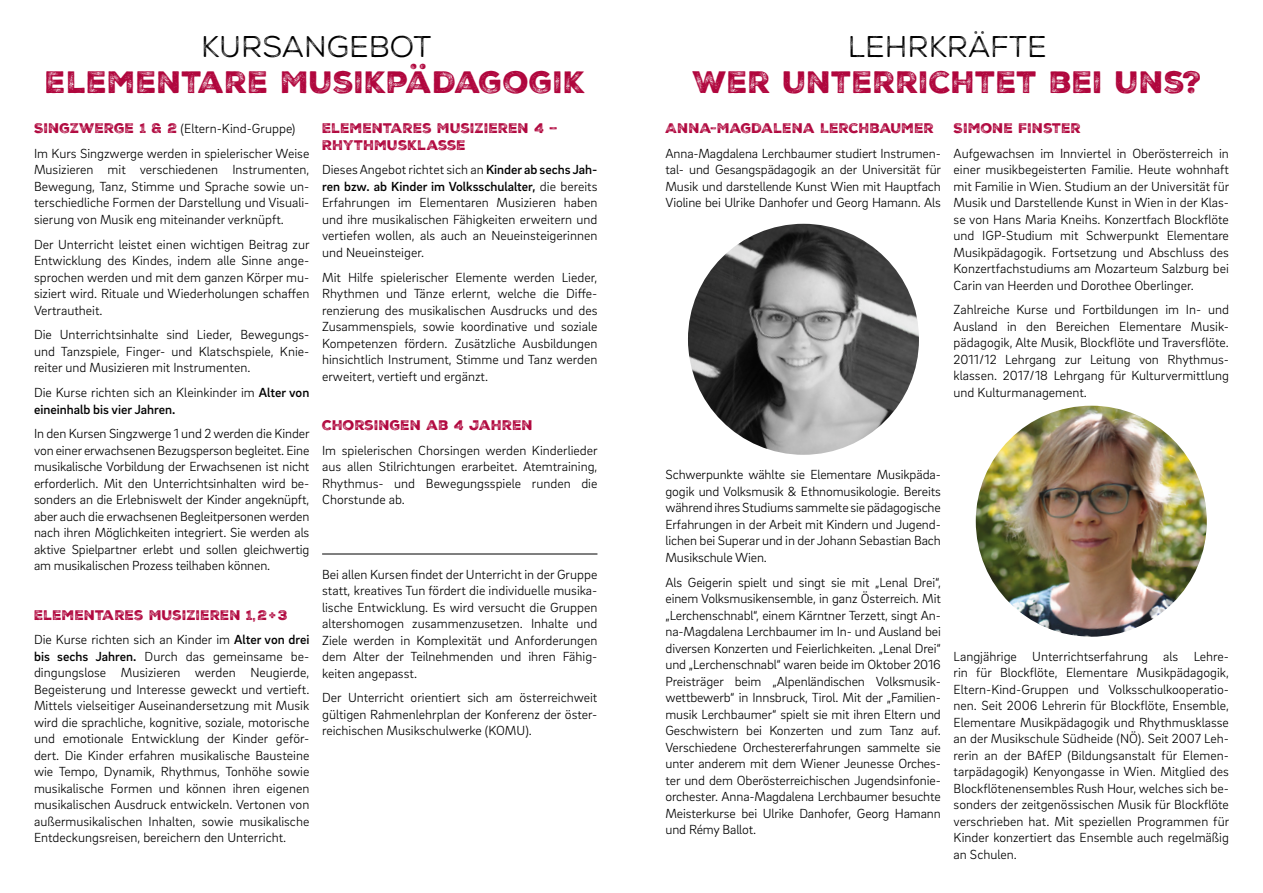
<style>
.page{position:relative;width:1263px;height:893px;background:#fff}
.page>*{position:absolute;margin:0;border:0;box-sizing:border-box;transform-origin:0 0}
.t1{font:30px "Nexa Rust Sans Black 03";color:#b0063d}
.t2{font:30px "Nexa Rust Sans Book 03";color:#000}
.t3{font:300 13.5px/16.5px "Brix Sans";color:#000;text-align:justify}
.t4{font:13.5px/16.5px "Nexa Rust Sans Black 03";color:#b0063d}
.s1{font-family:"Nexa Rust Sans Black 03";font-weight:400;color:#b0063d}
.s2{font-weight:500}
</style>
<div class="page">
<hr style="left:322px;top:554px;width:275px;height:1px;background:#000">
<img style="left:688px;top:224px;width:231px;height:231px;border-radius:115px">
<img style="left:976px;top:406px;width:231px;height:231px;border-radius:115px">
<h1 class="t2" style="left:201px;top:29px;width:232px">KURSANGEBOT</h1>
<h1 class="t1" style="left:46px;top:61px;width:541px">ELEMENTARE MUSIKPÄDAGOGIK</h1>
<p class="t3" style="left:34px;top:116px;width:277px;line-height:24.8px"><span class="s1">SINGZWERGE 1 &amp; 2</span> (Eltern-Kind-Gruppe)<br>Im Kurs Singzwerge werden in spielerischer Weise</p>
<p class="t3" style="left:34px;top:161px;width:277px">Musizieren mit verschiedenen Instrumenten, Bewegung, Tanz, Stimme und Sprache sowie un&shy;terschiedliche Formen der Darstellung und Visuali&shy;sierung von Musik eng miteinander verknüpft.</p>
<p class="t3" style="left:34px;top:235px;width:277px">Der Unterricht leistet einen wichtigen Beitrag zur Entwicklung des Kindes, indem alle Sinne ange&shy;sprochen werden und mit dem ganzen Körper mu&shy;siziert wird. Rituale und Wiederholungen schaffen Vertrautheit.</p>
<p class="t3" style="left:34px;top:326px;width:277px;text-align:left">Die Unterrichtsinhalte sind Lieder, Bewegungs&shy;und Tanzspiele, Finger- und Klatschspiele, Knie&shy;reiter und Musizieren mit Instrumenten.</p>
<p class="t3" style="left:34px;top:384px;width:277px">Die Kurse richten sich an Kleinkinder im <span class="s2">Alter von eineinhalb bis vier Jahren.</span></p>
<p class="t3" style="left:34px;top:425px;width:277px">In den Kursen Singzwerge 1 und 2 werden die Kinder von einer erwachsenen Bezugsperson begleitet. Eine musikalische Vorbildung der Erwachsenen ist nicht erforderlich. Mit den Unterrichtsinhalten wird be&shy;sonders an die Erlebniswelt der Kinder angeknüpft, aber auch die erwachsenen Begleitpersonen werden nach ihren Möglichkeiten integriert. Sie werden als aktive Spielpartner erlebt und sollen gleichwertig am musikalischen Prozess teilhaben können.</p>
<p class="t4" style="left:34px;top:607px;width:255px">ELEMENTARES MUSIZIEREN 1,2+3</p>
<p class="t3" style="left:34px;top:631px;width:277px">Die Kurse richten sich an Kinder im <span class="s2">Alter von drei bis sechs Jahren.</span> Durch das gemeinsame be&shy;dingungslose Musizieren werden Neugierde, Begeisterung und Interesse geweckt und vertieft.<br>Mittels vielseitiger Auseinandersetzung mit Musik wird die sprachliche, kognitive, soziale, motorische und emotionale Entwicklung der Kinder geför&shy;dert. Die Kinder erfahren musikalische Bausteine wie Tempo, Dynamik, Rhythmus, Tonhöhe sowie musikalische Formen und können ihren eigenen musikalischen Ausdruck entwickeln. Vertonen von außermusikalischen Inhalten, sowie musikalische Entdeckungsreisen, bereichern den Unterricht.</p>
<p class="t4" style="left:322px;top:120px;width:237px">ELEMENTARES MUSIZIEREN 4 –<br>RHYTHMUSKLASSE</p>
<p class="t3" style="left:322px;top:161px;width:277px">Dieses Angebot richtet sich an <span class="s2">Kinder ab sechs Jah&shy;ren bzw. ab Kinder im Volksschulalter,</span> die bereits Erfahrungen im Elementaren Musizieren haben und ihre musikalischen Fähigkeiten erweitern und vertiefen wollen, als auch an Neueinsteigerinnen und Neueinsteiger.</p>
<p class="t3" style="left:322px;top:268px;width:277px">Mit Hilfe spielerischer Elemente werden Lieder, Rhythmen und Tänze erlernt, welche die Diffe&shy;renzierung des musikalischen Ausdrucks und des Zusammenspiels, sowie koordinative und soziale Kompetenzen fördern. Zusätzliche Ausbildungen hinsichtlich Instrument, Stimme und Tanz werden erweitert, vertieft und ergänzt.</p>
<p class="t4" style="left:322px;top:417px;width:212px">CHORSINGEN AB 4 JAHREN</p>
<p class="t3" style="left:322px;top:441px;width:277px">Im spielerischen Chorsingen werden Kinderlieder aus allen Stilrichtungen erarbeitet. Atemtraining, Rhythmus- und Bewegungsspiele runden die Chorstunde ab.</p>
<p class="t3" style="left:322px;top:565px;width:277px;text-align:left">Bei allen Kursen findet der Unterricht in der Gruppe statt, kreatives Tun fördert die individuelle musika&shy;lische Entwicklung. Es wird versucht die Gruppen altershomogen zusammenzusetzen. Inhalte und Ziele werden in Komplexität und Anforderungen dem Alter der Teilnehmenden und ihren Fähig&shy;keiten angepasst.</p>
<p class="t3" style="left:322px;top:689px;width:277px">Der Unterricht orientiert sich am österreichweit gültigen Rahmenlehrplan der Konferenz der öster&shy;reichischen Musikschulwerke (KOMU).</p>
<h1 class="t2" style="left:848px;top:29px;width:200px">LEHRKRÄFTE</h1>
<h1 class="t1" style="left:693px;top:61px;width:511px">WER UNTERRICHTET BEI UNS?</h1>
<p class="t4" style="left:665px;top:120px;width:270px">ANNA-MAGDALENA LERCHBAUMER</p>
<p class="t3" style="left:665px;top:144px;width:277px">Anna-Magdalena Lerchbaumer studiert Instrumen&shy;tal- und Gesangspädagogik an der Universität für Musik und darstellende Kunst Wien mit Hauptfach Violine bei Ulrike Danhofer und Georg Hamann. Als</p>
<p class="t4" style="left:954px;top:120px;width:129px">SIMONE FINSTER</p>
<p class="t3" style="left:954px;top:144px;width:277px">Aufgewachsen im Innviertel in Oberösterreich in einer musikbegeisterten Familie. Heute wohnhaft mit Familie in Wien. Studium an der Universität für Musik und Darstellende Kunst in Wien in der Klas&shy;se von Hans Maria Kneihs. Konzertfach Blockflöte und IGP-Studium mit Schwerpunkt Elementare Musikpädagogik. Fortsetzung und Abschluss des Konzertfachstudiums am Mozarteum Salzburg bei Carin van Heerden und Dorothee Oberlinger.</p>
<p class="t3" style="left:954px;top:301px;width:277px;text-align:left">Zahlreiche Kurse und Fortbildungen im In- und Ausland in den Bereichen Elementare Musik&shy;pädagogik, Alte Musik, Blockflöte und Traversflöte.<br>2011/12 Lehrgang zur Leitung von Rhythmus&shy;klassen. 2017/18 Lehrgang für Kulturvermittlung und Kulturmanagement.</p>
<p class="t3" style="left:665px;top:466px;width:277px">Schwerpunkte wählte sie Elementare Musikpäda&shy;gogik und Volksmusik &amp; Ethnomusikologie. Bereits während ihres Studiums sammelte sie pädagogische Erfahrungen in der Arbeit mit Kindern und Jugend&shy;lichen bei Superar und in der Johann Sebastian Bach Musikschule Wien.</p>
<p class="t3" style="left:665px;top:573px;width:277px;text-align:left">Als Geigerin spielt und singt sie mit „Lenal Drei“, einem Volksmusikensemble, in ganz Österreich. Mit „Lerchenschnabl“, einem Kärntner Terzett, singt An&shy;na-Magdalena Lerchbaumer im In- und Ausland bei diversen Konzerten und Feierlichkeiten. „Lenal Drei“ und „Lerchenschnabl“ waren beide im Oktober 2016<br>Preisträger beim „Alpenländischen Volksmusik&shy;wettbewerb“ in Innsbruck, Tirol. Mit der „Familien&shy;musik Lerchbaumer“ spielt sie mit ihren Eltern und Geschwistern bei Konzerten und zum Tanz auf.<br>Verschiedene Orchestererfahrungen sammelte sie unter anderem mit dem Wiener Jeunesse Orches&shy;ter und dem Oberösterreichischen Jugendsinfonie&shy;orchester. Anna-Magdalena Lerchbaumer besuchte Meisterkurse bei Ulrike Danhofer, Georg Hamann und Rémy Ballot.</p>
<p class="t3" style="left:954px;top:648px;width:277px">Langjährige Unterrichtserfahrung als Lehre&shy;rin für Blockflöte, Elementare Musikpädagogik, Eltern-Kind-Gruppen und Volksschulkooperatio&shy;nen. Seit 2006 Lehrerin für Blockflöte, Ensemble, Elementare Musikpädagogik und Rhythmusklasse an der Musikschule Südheide (NÖ). Seit 2007 Leh&shy;rerin an der BAfEP (Bildungsanstalt für Elemen&shy;tarpädagogik) Kenyongasse in Wien. Mitglied des Blockflötenensembles Rush Hour, welches sich be&shy;sonders der zeitgenössischen Musik für Blockflöte verschrieben hat. Mit speziellen Programmen für Kinder konzertiert das Ensemble auch regelmäßig an Schulen.</p>
</div>
